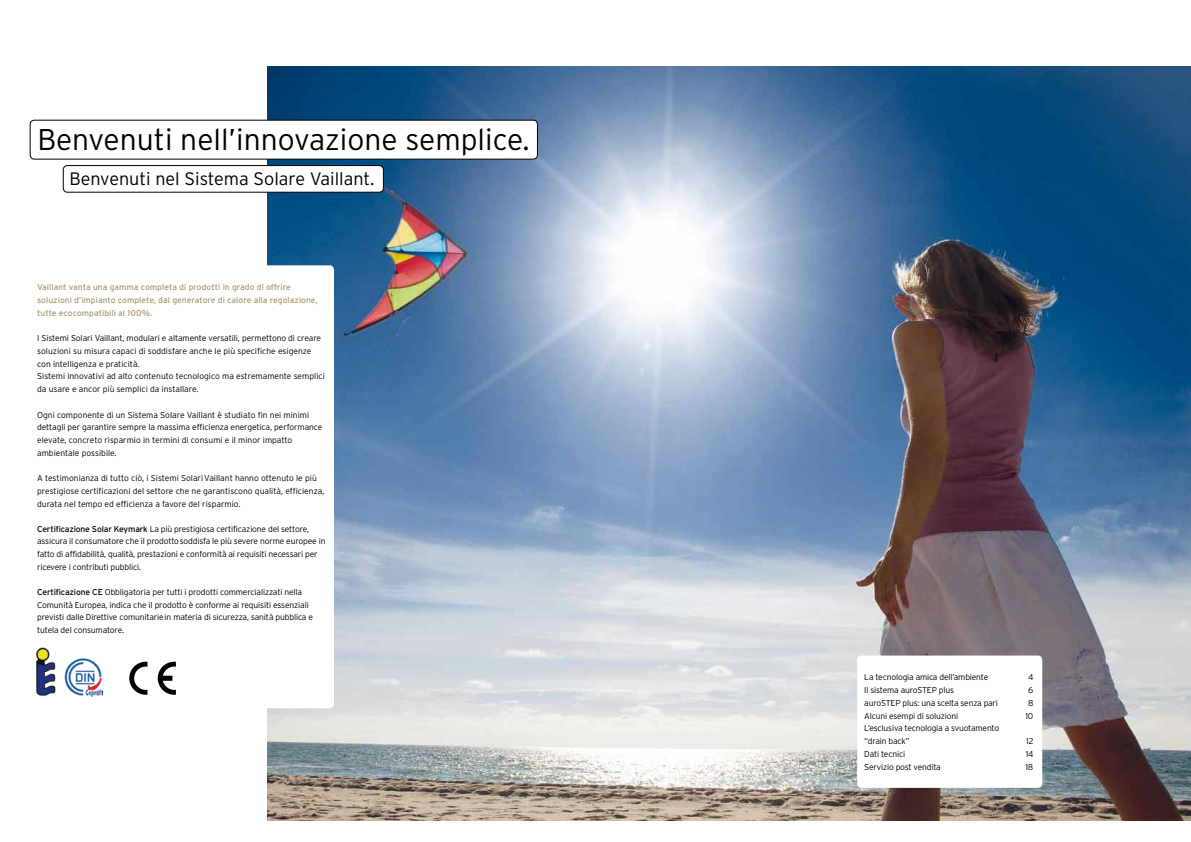
<style>
.page{position:relative;width:1191px;height:842px;background:#fff}
.page>*{position:absolute;margin:0;border:0;box-sizing:border-box;transform-origin:0 0}
.t1{font:300 30px "Interstate";color:#000}
.t2{font:300 18px "Interstate";color:#000}
.t3{font:300 8.5px/12.8px "Interstate OT";letter-spacing:-.015em;color:#000}
.t4{font:8.5px/12.8px "Interstate OT";color:#aa9776}
.s1{font-weight:400}
</style>
<div class="page">
<img style="left:268px;top:66px;width:923px;height:755px">
<div style="left:63px;top:166px;width:320px;height:26px;background:#fff;border-radius:4px"></div>
<div style="left:63px;top:165px;width:320px;height:27px;border:1px solid #000;border-radius:4px"></div>
<div style="left:30px;top:120px;width:507px;height:39px;background:#fff;border-radius:4px"></div>
<div style="left:30px;top:120px;width:507px;height:39px;border:1px solid #000;border-radius:4px"></div>
<div style="left:857px;top:655px;width:185px;height:133px;background:#fff;border-radius:4px"></div>
<div style="left:30px;top:265px;width:304px;height:443px;background:#fff;border-radius:4px"></div>
<img style="left:36px;top:647px;width:66px;height:49px">
<svg style="left:129px;top:662px;width:18px;height:33px"></svg>
<svg style="left:158px;top:662px;width:18px;height:33px"></svg>
<h1 class="t1" style="left:37px;top:123px;width:494px">Benvenuti nell’innovazione semplice.</h1>
<h2 class="t2" style="left:70px;top:169px;width:306px">Benvenuti nel Sistema Solare Vaillant.</h2>
<p class="t4" style="left:37px;top:281px;width:282px">Vaillant vanta una gamma completa di prodotti in grado di offrire soluzioni d’impianto complete, dal generatore di calore alla regolazione, tutte ecocompatibili al 100%.</p>
<p class="t3" style="left:37px;top:332px;width:289px">I Sistemi Solari Vaillant, modulari e altamente versatili, permettono di creare soluzioni su misura capaci di soddisfare anche le più specifiche esigenze con intelligenza e praticità.<br>Sistemi innovativi ad alto contenuto tecnologico ma estremamente semplici da usare e ancor più semplici da installare.</p>
<p class="t3" style="left:37px;top:408px;width:287px">Ogni componente di un Sistema Solare Vaillant è studiato fin nei minimi dettagli per garantire sempre la massima efficienza energetica, performance elevate, concreto risparmio in termini di consumi e il minor impatto ambientale possibile.</p>
<p class="t3" style="left:37px;top:472px;width:289px">A testimonianza di tutto ciò, i Sistemi Solari Vaillant hanno ottenuto le più prestigiose certificazioni del settore che ne garantiscono qualità, efficienza, durata nel tempo ed efficienza a favore del risparmio.</p>
<p class="t3" style="left:37px;top:522px;width:290px"><span class="s1">Certificazione Solar Keymark</span> La più prestigiosa certificazione del settore, assicura il consumatore che il prodotto soddisfa le più severe norme europee in fatto di affidabilità, qualità, prestazioni e conformità ai requisiti necessari per ricevere i contributi pubblici.</p>
<p class="t3" style="left:37px;top:585px;width:277px"><span class="s1">Certificazione CE</span> Obbligatoria per tutti i prodotti commercializzati nella Comunità Europea, indica che il prodotto è conforme ai requisiti essenziali previsti dalle Direttive comunitarie in materia di sicurezza, sanità pubblica e tutela del consumatore.</p>
<p class="t3" style="left:864px;top:671px;width:125px">La tecnologia amica dell’ambiente</p>
<p class="t3" style="left:1028px;top:671px;width:7px">4</p>
<p class="t3" style="left:864px;top:684px;width:91px">Il sistema auroSTEP plus</p>
<p class="t3" style="left:1028px;top:684px;width:7px">6</p>
<p class="t3" style="left:864px;top:696px;width:135px">auroSTEP plus: una scelta senza pari</p>
<p class="t3" style="left:1028px;top:696px;width:7px">8</p>
<p class="t3" style="left:864px;top:709px;width:95px">Alcuni esempi di soluzioni</p>
<p class="t3" style="left:1025px;top:709px;width:9px">10</p>
<p class="t3" style="left:864px;top:722px;width:136px">L’esclusiva tecnologia a svuotamento “drain back”</p>
<p class="t3" style="left:1026px;top:735px;width:9px">12</p>
<p class="t3" style="left:864px;top:747px;width:42px">Dati tecnici</p>
<p class="t3" style="left:1025px;top:747px;width:9px">14</p>
<p class="t3" style="left:864px;top:760px;width:78px">Servizio post vendita</p>
<p class="t3" style="left:1025px;top:760px;width:9px">18</p>
</div>
